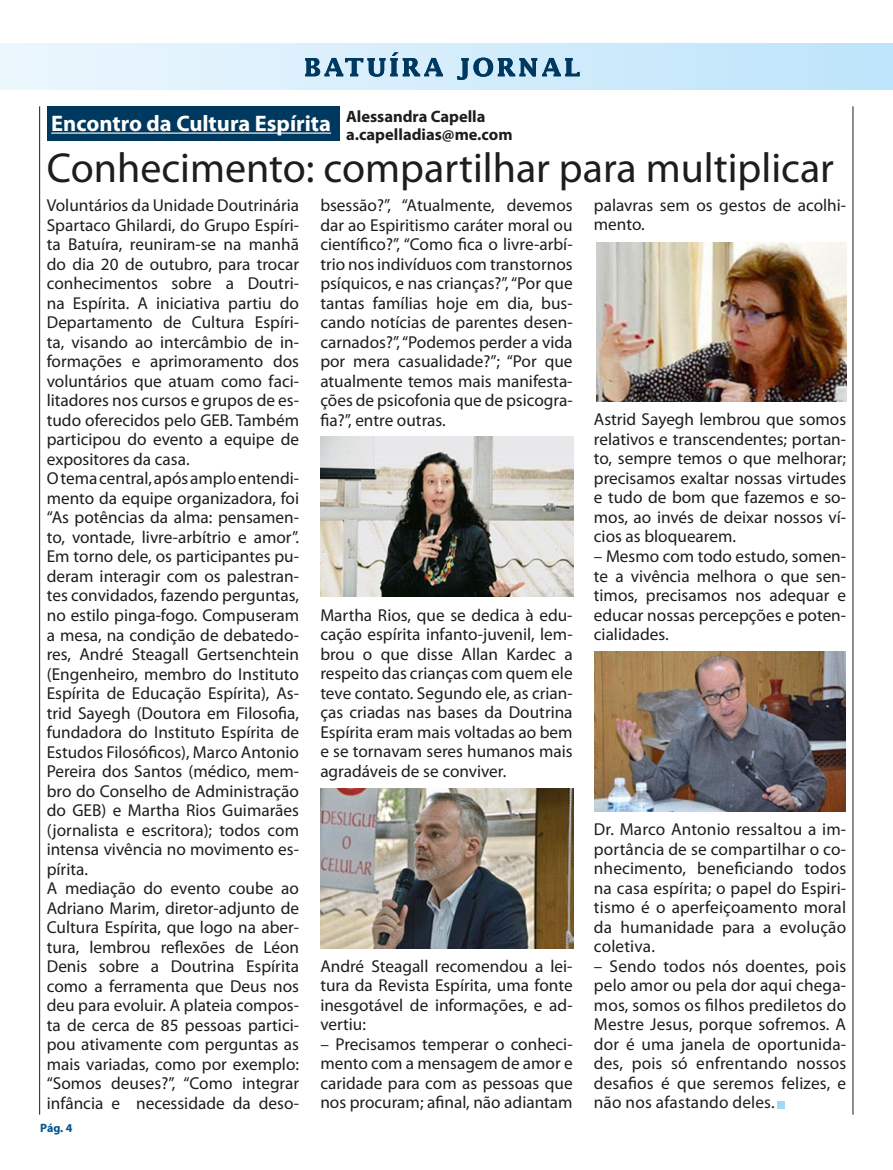
<style>
.page{position:relative;width:893px;height:1170px;background:#fff}
.page>*{position:absolute;margin:0;border:0;box-sizing:border-box;transform-origin:0 0}
.t1{font:42px "Myriad Pro";color:#1d1d1b}
.t2{font:700 22.5px "Myriad Pro";color:#fff}
.t3{font:17.25px/19.5px "Myriad Pro";color:#1d1d1b;text-align:justify}
.t4{font:700 16.5px "Myriad Pro";color:#1d1d1b}
.t5{font:700 12px "Myriad Pro";color:#005290}
</style>
<div class="page">
<div style="left:0;top:44px;width:893px;height:45px;background:linear-gradient(to right,#ecf6fd,#bde4fa)"></div>
<hr style="left:853px;top:106px;width:1px;height:1008px;background:#1d1d1b">
<hr style="left:39px;top:106px;width:1px;height:1008px;background:#1d1d1b">
<svg style="left:305px;top:52px;width:138px;height:25px;background:#8aadc3"></svg>
<svg style="left:457px;top:58px;width:123px;height:22px;background:#7ca3bc"></svg>
<div style="left:47px;top:106px;width:292px;height:34px;background:#003960"></div>
<hr style="left:51px;top:132px;width:280px;height:2px;background:#fff">
<img style="left:320px;top:788px;width:253px;height:160px">
<img style="left:596px;top:242px;width:250px;height:159px">
<img style="left:595px;top:651px;width:250px;height:160px">
<img style="left:320px;top:436px;width:253px;height:160px">
<div style="left:777px;top:1100px;width:8px;height:8px;background:#a1daf8"></div>
<h2 class="t2" style="left:51px;top:108px;width:436px">Encontro da Cultura Espírita <sup>Alessandra</sup> <sup>Capella</sup></h2>
<p class="t4" style="left:346px;top:123px;width:168px">a.capelladias@me.com</p>
<h1 class="t1" style="left:47px;top:142px;width:789px">Conhecimento: compartilhar para multiplicar</h1>
<p class="t3" style="left:47px;top:195px;width:254px;text-align:left">Voluntários da Unidade Doutrinária<br>Spartaco Ghilardi, do Grupo Espíri&shy;ta Batuíra, reuniram-se na manhã do dia 20 de outubro, para trocar conhecimentos sobre a Doutri&shy;na Espírita. A iniciativa partiu do<br>Departamento de Cultura Espíri&shy;ta, visando ao intercâmbio de in&shy;formações e aprimoramento dos voluntários que atuam como faci&shy;litadores nos cursos e grupos de es&shy;tudo oferecidos pelo GEB. Também participou do evento a equipe de expositores da casa.<br>O tema central, após amplo entendi&shy;mento da equipe organizadora, foi “As potências da alma: pensamen&shy;to, vontade, livre-arbítrio e amor”.<br>Em torno dele, os participantes pu&shy;deram interagir com os palestran&shy;tes convidados, fazendo perguntas, no estilo pinga-fogo. Compuseram a mesa, na condição de debatedo&shy;res, André Steagall Gertsenchtein (Engenheiro, membro do Instituto<br>Espírita de Educação Espírita), As&shy;trid Sayegh (Doutora em Filosofia, fundadora do Instituto Espírita de<br>Estudos Filosóficos), Marco Antonio<br>Pereira dos Santos (médico, mem&shy;bro do Conselho de Administração do GEB) e Martha Rios Guimarães (jornalista e escritora); todos com intensa vivência no movimento es&shy;pírita.<br>A mediação do evento coube ao<br>Adriano Marim, diretor-adjunto de<br>Cultura Espírita, que logo na aber&shy;tura, lembrou reflexões de Léon<br>Denis sobre a Doutrina Espírita como a ferramenta que Deus nos deu para evoluir. A plateia compos&shy;ta de cerca de 85 pessoas partici&shy;pou ativamente com perguntas as mais variadas, como por exemplo: “Somos deuses?”, “Como integrar infância e necessidade da deso-</p>
<p class="t3" style="left:320px;top:195px;width:254px">bsessão?”, “Atualmente, devemos dar ao Espiritismo caráter moral ou científico?”, “Como fica o livre-arbí&shy;trio nos indivíduos com transtornos psíquicos, e nas crianças?”, “Por que tantas famílias hoje em dia, bus&shy;cando notícias de parentes desen&shy;carnados?”, “Podemos perder a vida por mera casualidade?”; “Por que atualmente temos mais manifesta&shy;ções de psicofonia que de psicogra&shy;fia?”, entre outras.</p>
<p class="t3" style="left:594px;top:195px;width:254px">palavras sem os gestos de acolhi&shy;mento.</p>
<p class="t3" style="left:594px;top:409px;width:254px">Astrid Sayegh lembrou que somos relativos e transcendentes; portan&shy;to, sempre temos o que melhorar; precisamos exaltar nossas virtudes e tudo de bom que fazemos e so&shy;mos, ao invés de deixar nossos ví&shy;cios as bloquearem.</p>
<p class="t3" style="left:594px;top:546px;width:254px">– Mesmo com todo estudo, somen&shy;te a vivência melhora o que sen&shy;timos, precisamos nos adequar e educar nossas percepções e poten&shy;cialidades.</p>
<p class="t3" style="left:320px;top:605px;width:254px">Martha Rios, que se dedica à edu&shy;cação espírita infanto-juvenil, lem&shy;brou o que disse Allan Kardec a respeito das crianças com quem ele teve contato. Segundo ele, as crian&shy;ças criadas nas bases da Doutrina Espírita eram mais voltadas ao bem e se tornavam seres humanos mais agradáveis de se conviver.</p>
<p class="t3" style="left:594px;top:819px;width:254px">Dr. Marco Antonio ressaltou a im&shy;portância de se compartilhar o co&shy;nhecimento, beneficiando todos na casa espírita; o papel do Espiri&shy;tismo é o aperfeiçoamento moral da humanidade para a evolução coletiva.</p>
<p class="t3" style="left:594px;top:955px;width:254px">– Sendo todos nós doentes, pois pelo amor ou pela dor aqui chega&shy;mos, somos os filhos prediletos do Mestre Jesus, porque sofremos. A dor é uma janela de oportunida&shy;des, pois só enfrentando nossos desafios é que seremos felizes, e não nos afastando deles.</p>
<p class="t3" style="left:320px;top:955px;width:254px">André Steagall recomendou a lei&shy;tura da Revista Espírita, uma fonte inesgotável de informações, e ad&shy;vertiu:</p>
<p class="t3" style="left:320px;top:1033px;width:254px">– Precisamos temperar o conheci&shy;mento com a mensagem de amor e caridade para com as pessoas que nos procuram; afinal, não adiantam</p>
<p class="t5" style="left:40px;top:1120px;width:34px">Pág. 4</p>
</div>
